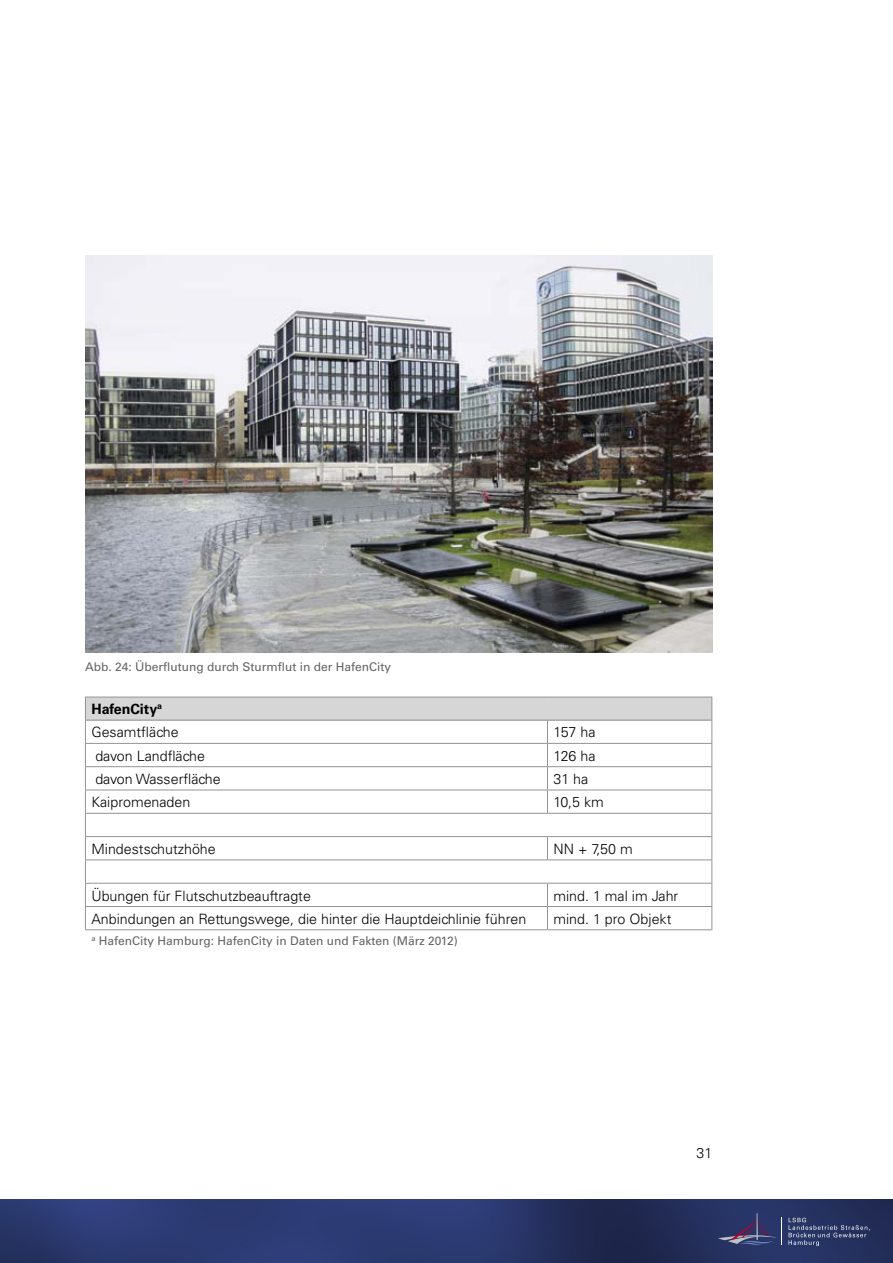
<style>
.page{position:relative;width:893px;height:1263px;background:#fff}
.page>*{position:absolute;margin:0;border:0;box-sizing:border-box;transform-origin:0 0}
.t1{font:300 14.25px "Univers LT";color:#000}
.t2{font:700 14.25px "Univers LT";color:#000}
.t3{font:12px "Univers LT";color:#636363}
</style>
<div class="page">
<img style="left:0;top:1199px;width:893px;height:64px">
<svg style="left:718px;top:1213px;width:152px;height:33px;background:#39426e"></svg>
<div style="left:85px;top:697px;width:627px;height:23px;background:#d6d6d6"></div>
<hr style="left:85px;top:697px;width:462px;height:1px;background:#939393">
<hr style="left:547px;top:697px;width:165px;height:1px;background:#939393">
<hr style="left:85px;top:720px;width:462px;height:1px;background:#939393">
<hr style="left:547px;top:720px;width:165px;height:1px;background:#939393">
<hr style="left:85px;top:743px;width:462px;height:1px;background:#939393">
<hr style="left:547px;top:743px;width:165px;height:1px;background:#939393">
<hr style="left:85px;top:766px;width:462px;height:1px;background:#939393">
<hr style="left:547px;top:766px;width:165px;height:1px;background:#939393">
<hr style="left:85px;top:790px;width:462px;height:1px;background:#939393">
<hr style="left:547px;top:790px;width:165px;height:1px;background:#939393">
<svg style="left:547px;top:720px;width:1px;height:93px"></svg>
<hr style="left:85px;top:813px;width:462px;height:1px;background:#939393">
<hr style="left:547px;top:813px;width:165px;height:1px;background:#939393">
<hr style="left:85px;top:836px;width:462px;height:1px;background:#939393">
<hr style="left:547px;top:836px;width:165px;height:1px;background:#939393">
<svg style="left:547px;top:837px;width:1px;height:22px"></svg>
<hr style="left:85px;top:859px;width:462px;height:1px;background:#939393">
<hr style="left:547px;top:859px;width:165px;height:1px;background:#939393">
<hr style="left:85px;top:883px;width:462px;height:1px;background:#939393">
<hr style="left:547px;top:883px;width:165px;height:1px;background:#939393">
<hr style="left:85px;top:906px;width:462px;height:1px;background:#939393">
<svg style="left:85px;top:697px;width:1px;height:232px"></svg>
<hr style="left:547px;top:906px;width:165px;height:1px;background:#939393">
<svg style="left:547px;top:883px;width:1px;height:46px"></svg>
<svg style="left:711px;top:697px;width:1px;height:232px"></svg>
<hr style="left:85px;top:929px;width:462px;height:1px;background:#939393">
<hr style="left:547px;top:929px;width:165px;height:1px;background:#939393">
<img style="left:85px;top:256px;width:627px;height:396px">
<p class="t3" style="left:85px;top:659px;width:308px">Abb. 24: Überflutung durch Sturmflut in der HafenCity</p>
<p class="t2" style="left:91px;top:700px;width:72px">HafenCity<sup>a</sup></p>
<p class="t1" style="left:91px;top:724px;width:89px">Gesamtfläche</p>
<p class="t1" style="left:553px;top:724px;width:44px">157 ha</p>
<p class="t1" style="left:95px;top:747px;width:111px">davon Landfläche</p>
<p class="t1" style="left:553px;top:747px;width:44px">126 ha</p>
<p class="t1" style="left:95px;top:770px;width:127px">davon Wasserfläche</p>
<p class="t1" style="left:553px;top:770px;width:36px">31 ha</p>
<p class="t1" style="left:91px;top:794px;width:100px">Kaipromenaden</p>
<p class="t1" style="left:553px;top:794px;width:52px">10,5 km</p>
<p class="t1" style="left:91px;top:840px;width:126px">Mindestschutzhöhe</p>
<p class="t1" style="left:553px;top:840px;width:81px">NN + 7,50 m</p>
<p class="t1" style="left:91px;top:887px;width:221px">Übungen für Flutschutzbeauftragte</p>
<p class="t1" style="left:553px;top:887px;width:126px">mind. 1 mal im Jahr</p>
<p class="t1" style="left:91px;top:910px;width:436px">Anbindungen an Rettungswege, die hinter die Hauptdeichlinie führen</p>
<p class="t1" style="left:553px;top:910px;width:120px">mind. 1 pro Objekt</p>
<p class="t3" style="left:91px;top:933px;width:368px"><sup>a</sup> HafenCity Hamburg: HafenCity in Daten und Fakten (März 2012)</p>
<p class="t1" style="left:696px;top:1144px;width:17px">31</p>
</div>
